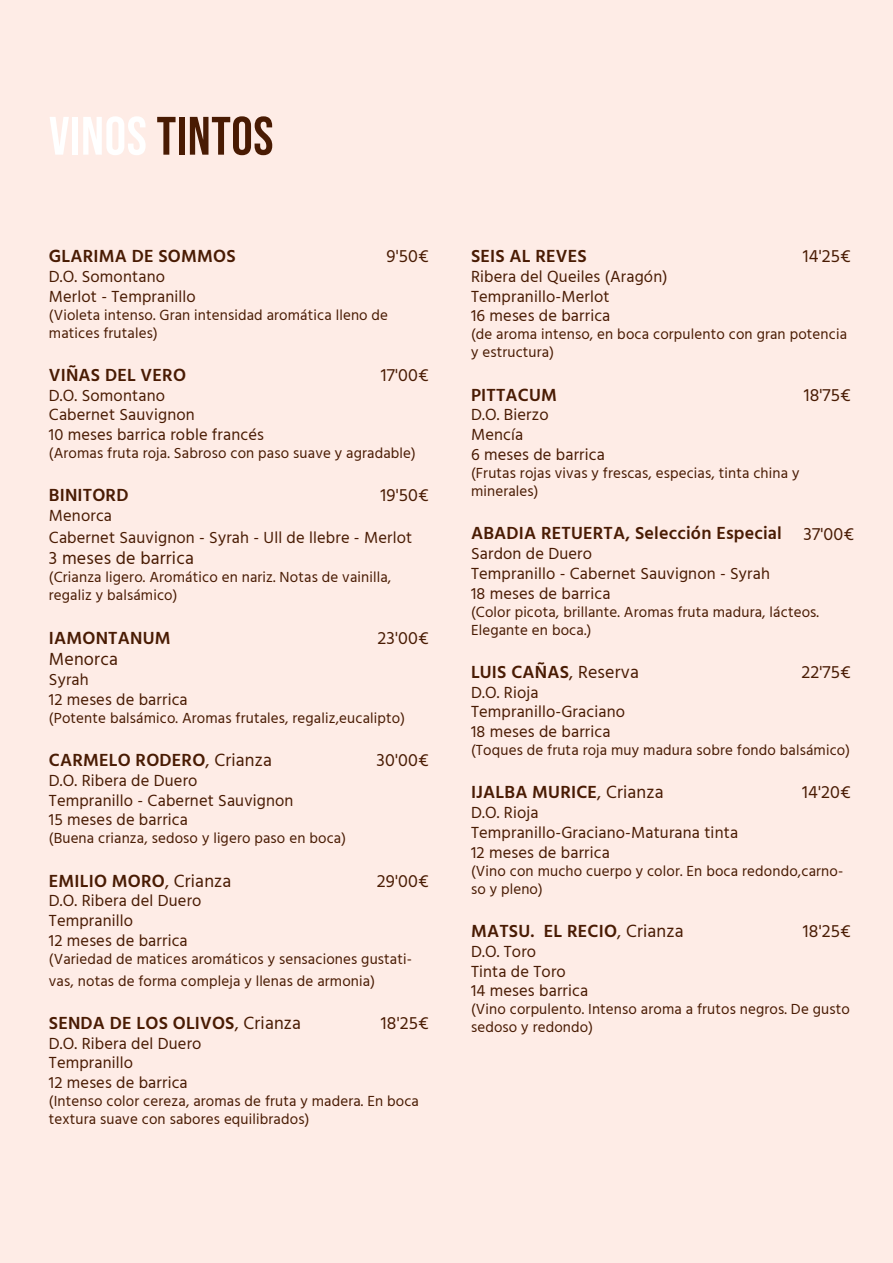
<style>
.page{position:relative;width:893px;height:1263px;background:#feece6}
.page>*{position:absolute;margin:0;border:0;box-sizing:border-box;transform-origin:0 0}
.t1{font:54px "Bebas Neue";letter-spacing:.01em;color:#491b03}
.t2{font:600 18px "Hind";letter-spacing:.01em;color:#491b03}
.t3{font:18px "Hind";letter-spacing:.01em;color:#491b03}
.t4{font:16.5px/19.8px "Hind";letter-spacing:.01em;color:#491b03}
.t5{font:15px/18px "Hind";letter-spacing:.01em;color:#491b03}
.s1{color:#fff}
.s2{font-weight:400}
</style>
<div class="page">
<h1 class="t1" style="left:49px;top:105px;width:226px"><span class="s1">VINOS</span> TINTOS</h1>
<p class="t2" style="left:49px;top:243px;width:188px">GLARIMA DE SOMMOS</p>
<p class="t3" style="left:386px;top:244px;width:44px">9'50€</p>
<p class="t4" style="left:49px;top:267px;width:148px">D.O. Somontano<br>Merlot - Tempranillo</p>
<p class="t5" style="left:49px;top:306px;width:341px">(Violeta intenso. Gran intensidad aromática lleno de matices frutales)</p>
<p class="t2" style="left:49px;top:362px;width:139px">VIÑAS DEL VERO</p>
<p class="t3" style="left:381px;top:363px;width:49px">17'00€</p>
<p class="t4" style="left:49px;top:386px;width:217px">D.O. Somontano<br>Cabernet Sauvignon<br>10 meses barrica roble francés</p>
<p class="t5" style="left:49px;top:445px;width:368px">(Aromas fruta roja. Sabroso con paso suave y agradable)</p>
<p class="t2" style="left:49px;top:483px;width:81px">BINITORD</p>
<p class="t3" style="left:381px;top:483px;width:50px">19'50€</p>
<p class="t4" style="left:49px;top:506px;width:365px;line-height:21.6px">Menorca<br>Cabernet Sauvignon - Syrah - Ull de llebre - Merlot</p>
<p class="t3" style="left:49px;top:546px;width:146px">3 meses de barrica</p>
<p class="t5" style="left:49px;top:569px;width:344px">(Crianza ligero. Aromático en nariz. Notas de vainilla, regaliz y balsámico)</p>
<p class="t2" style="left:49px;top:625px;width:123px">IAMONTANUM</p>
<p class="t3" style="left:377px;top:625px;width:53px">23'00€</p>
<p class="t3" style="left:49px;top:647px;width:70px">Menorca</p>
<p class="t4" style="left:49px;top:670px;width:140px">Syrah<br>12 meses de barrica</p>
<p class="t5" style="left:49px;top:709px;width:358px">(Potente balsámico. Aromas frutales, regaliz,eucalipto)</p>
<p class="t2" style="left:49px;top:747px;width:225px">CARMELO RODERO<span class="s2">, Crianza</span></p>
<p class="t3" style="left:377px;top:748px;width:54px">30'00€</p>
<p class="t4" style="left:49px;top:771px;width:246px">D.O. Ribera de Duero<br>Tempranillo - Cabernet Sauvignon<br>15 meses de barrica</p>
<p class="t5" style="left:49px;top:830px;width:299px">(Buena crianza, sedoso y ligero paso en boca)</p>
<p class="t2" style="left:49px;top:868px;width:184px">EMILIO MORO<span class="s2">, Crianza</span></p>
<p class="t3" style="left:377px;top:868px;width:53px">29'00€</p>
<p class="t4" style="left:49px;top:892px;width:154px">D.O. Ribera del Duero<br>Tempranillo<br>12 meses de barrica</p>
<p class="t5" style="left:49px;top:949px;width:365px;line-height:21.6px">(Variedad de matices aromáticos y sensaciones gustati&shy;vas, notas de forma compleja y llenas de armonia)</p>
<p class="t2" style="left:49px;top:1010px;width:254px">SENDA DE LOS OLIVOS<span class="s2">, Crianza</span></p>
<p class="t3" style="left:381px;top:1011px;width:49px">18'25€</p>
<p class="t4" style="left:49px;top:1034px;width:154px">D.O. Ribera del Duero<br>Tempranillo<br>12 meses de barrica</p>
<p class="t5" style="left:49px;top:1093px;width:372px">(Intenso color cereza, aromas de fruta y madera. En boca textura suave con sabores equilibrados)</p>
<p class="t2" style="left:471px;top:243px;width:117px">SEIS AL REVES</p>
<p class="t3" style="left:803px;top:244px;width:49px">14'25€</p>
<p class="t4" style="left:471px;top:267px;width:198px">Ribera del Queiles (Aragón)<br>Tempranillo-Merlot<br>16 meses de barrica</p>
<p class="t5" style="left:471px;top:326px;width:378px">(de aroma intenso, en boca corpulento con gran potencia y estructura)</p>
<p class="t2" style="left:471px;top:382px;width:87px">PITTACUM</p>
<p class="t3" style="left:804px;top:382px;width:49px">18'75€</p>
<p class="t4" style="left:471px;top:406px;width:135px">D.O. Bierzo<br>Mencía<br>6 meses de barrica</p>
<p class="t5" style="left:471px;top:465px;width:330px">(Frutas rojas vivas y frescas, especias, tinta china y minerales)</p>
<p class="t2" style="left:471px;top:521px;width:312px">ABADIA RETUERTA, Selección Especial</p>
<p class="t4" style="left:471px;top:544px;width:300px">Sardon de Duero<br>Tempranillo - Cabernet Sauvignon - Syrah<br>18 meses de barrica</p>
<p class="t5" style="left:471px;top:603px;width:350px">(Color picota, brillante. Aromas fruta madura, lácteos.<br>Elegante en boca.)</p>
<p class="t2" style="left:471px;top:659px;width:169px">LUIS CAÑAS<span class="s2">, Reserva</span></p>
<p class="t3" style="left:801px;top:660px;width:51px">22'75€</p>
<p class="t4" style="left:471px;top:683px;width:155px">D.O. Rioja<br>Tempranillo-Graciano<br>18 meses de barrica</p>
<p class="t5" style="left:471px;top:742px;width:381px">(Toques de fruta roja muy madura sobre fondo balsámico)</p>
<p class="t2" style="left:471px;top:780px;width:194px">IJALBA MURICE<span class="s2">, Crianza</span></p>
<p class="t3" style="left:802px;top:780px;width:50px">14'20€</p>
<p class="t4" style="left:471px;top:804px;width:269px">D.O. Rioja<br>Tempranillo-Graciano-Maturana tinta<br>12 meses de barrica</p>
<p class="t5" style="left:471px;top:862px;width:374px">(Vino con mucho cuerpo y color. En boca redondo,carno&shy;so y pleno)</p>
<p class="t2" style="left:471px;top:918px;width:214px">MATSU. EL RECIO<span class="s2">, Crianza</span></p>
<p class="t3" style="left:803px;top:919px;width:49px">18'25€</p>
<p class="t4" style="left:471px;top:942px;width:119px">D.O. Toro<br>Tinta de Toro<br>14 meses barrica</p>
<p class="t5" style="left:471px;top:1001px;width:380px">(Vino corpulento. Intenso aroma a frutos negros. De gusto sedoso y redondo)</p>
<p class="t3" style="left:804px;top:522px;width:52px">37'00€</p>
</div>
